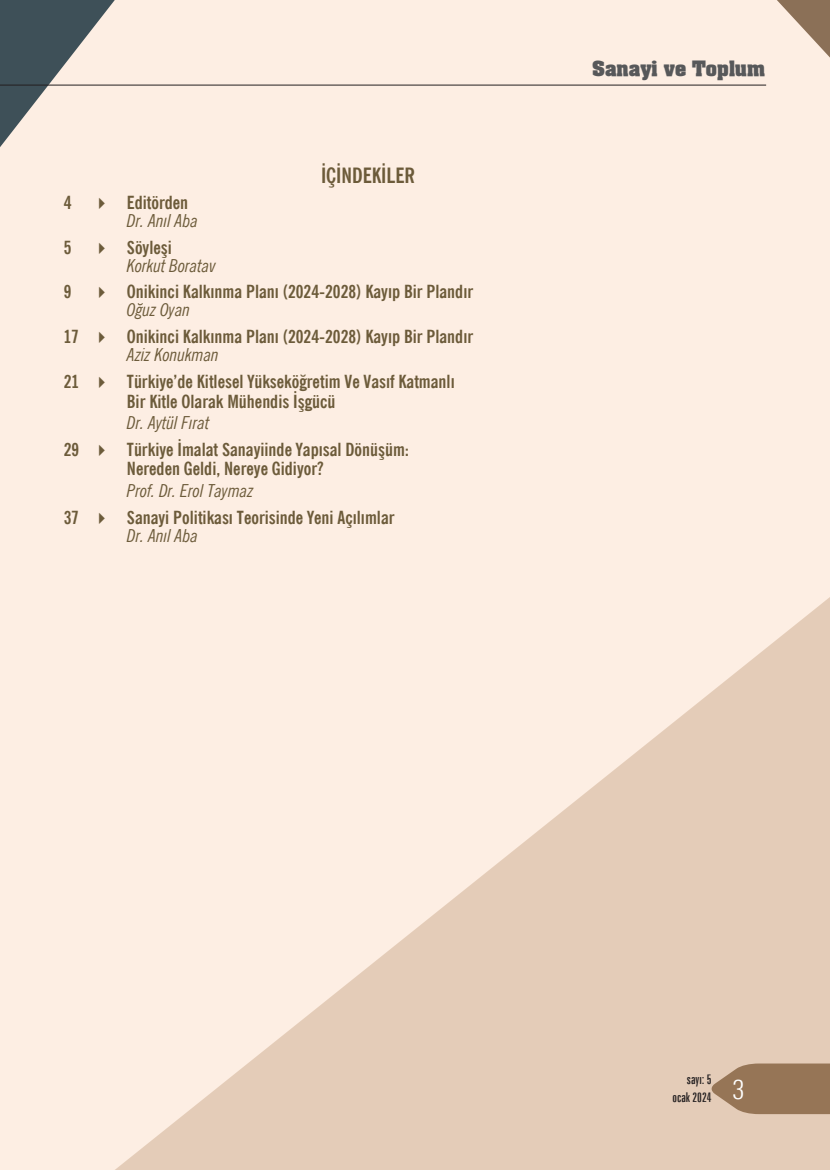
<style>
.page{position:relative;width:830px;height:1170px;background:#fff}
.page>*{position:absolute;margin:0;border:0;box-sizing:border-box;transform-origin:0 0}
.t1{font:300 condensed 27px "Zurich BT";color:#fff}
.t2{font:700 condensed 21px "News Gothic BT";color:#6c5b3a}
.maddeimli{font:700 condensed 18px "News Gothic BT";color:#6c5b3a}
.maddeimli-2{font:italic condensed 18px "News Gothic BT";color:#6c5b3a}
.t3{font:700 18px "TR Aardvark";color:#57585a}
.t4{font:extra-condensed 13.5px/18px "Zurich BT";color:#231f20;text-align:right}
</style>
<div class="page">
<div style="left:0;top:0;width:829px;height:1169px;background:#fdeee3"></div>
<svg style="left:777px;top:0;width:52px;height:57px"></svg>
<svg style="left:116px;top:598px;width:713px;height:571px"></svg>
<svg style="left:0;top:0;width:115px;height:147px"></svg>
<svg style="left:710px;top:1063px;width:119px;height:50px;background:#a18164"></svg>
<hr style="left:0;top:85px;width:765px;height:1px;background:#231f20">
<p class="t2" style="left:321px;top:162px;width:96px">İÇİNDEKİLER</p>
<p class="maddeimli" style="left:64px;top:192px;width:126px">4 ✔ Editörden</p>
<p class="maddeimli-2" style="left:127px;top:210px;width:73px">Dr. Anıl Aba</p>
<p class="maddeimli" style="left:64px;top:236px;width:109px">5 ✔ Söyleşi</p>
<p class="maddeimli-2" style="left:127px;top:255px;width:90px">Korkut Boratav</p>
<p class="maddeimli" style="left:64px;top:281px;width:410px">9 ✔ Onikinci Kalkınma Planı (2024-2028) Kayıp Bir Plandır</p>
<p class="maddeimli-2" style="left:127px;top:299px;width:65px">Oğuz Oyan</p>
<p class="maddeimli" style="left:64px;top:325px;width:410px">17 ✔ Onikinci Kalkınma Planı (2024-2028) Kayıp Bir Plandır</p>
<p class="maddeimli-2" style="left:127px;top:344px;width:93px">Aziz Konukman</p>
<p class="maddeimli" style="left:64px;top:370px;width:392px">21 ✔ Türkiye’de Kitlesel Yükseköğretim Ve Vasıf Katmanlı</p>
<p class="maddeimli" style="left:127px;top:390px;width:210px">Bir Kitle Olarak Mühendis İşgücü</p>
<p class="maddeimli-2" style="left:127px;top:412px;width:84px">Dr. Aytül Fırat</p>
<p class="maddeimli" style="left:64px;top:438px;width:346px">29 ✔ Türkiye İmalat Sanayiinde Yapısal Dönüşüm:</p>
<p class="maddeimli" style="left:127px;top:457px;width:198px">Nereden Geldi, Nereye Gidiyor?</p>
<p class="maddeimli-2" style="left:127px;top:480px;width:128px">Prof. Dr. Erol Taymaz</p>
<p class="maddeimli" style="left:64px;top:506px;width:332px">37 ✔ Sanayi Politikası Teorisinde Yeni Açılımlar</p>
<p class="maddeimli-2" style="left:127px;top:524px;width:73px">Dr. Anıl Aba</p>
<p class="t3" style="left:591px;top:55px;width:174px">Sanayi ve Toplum</p>
<p class="t4" style="left:672px;top:1069px;width:41px">sayı: 5 ocak 2024</p>
<h1 class="t1" style="left:732px;top:1072px;width:14px">3</h1>
</div>
